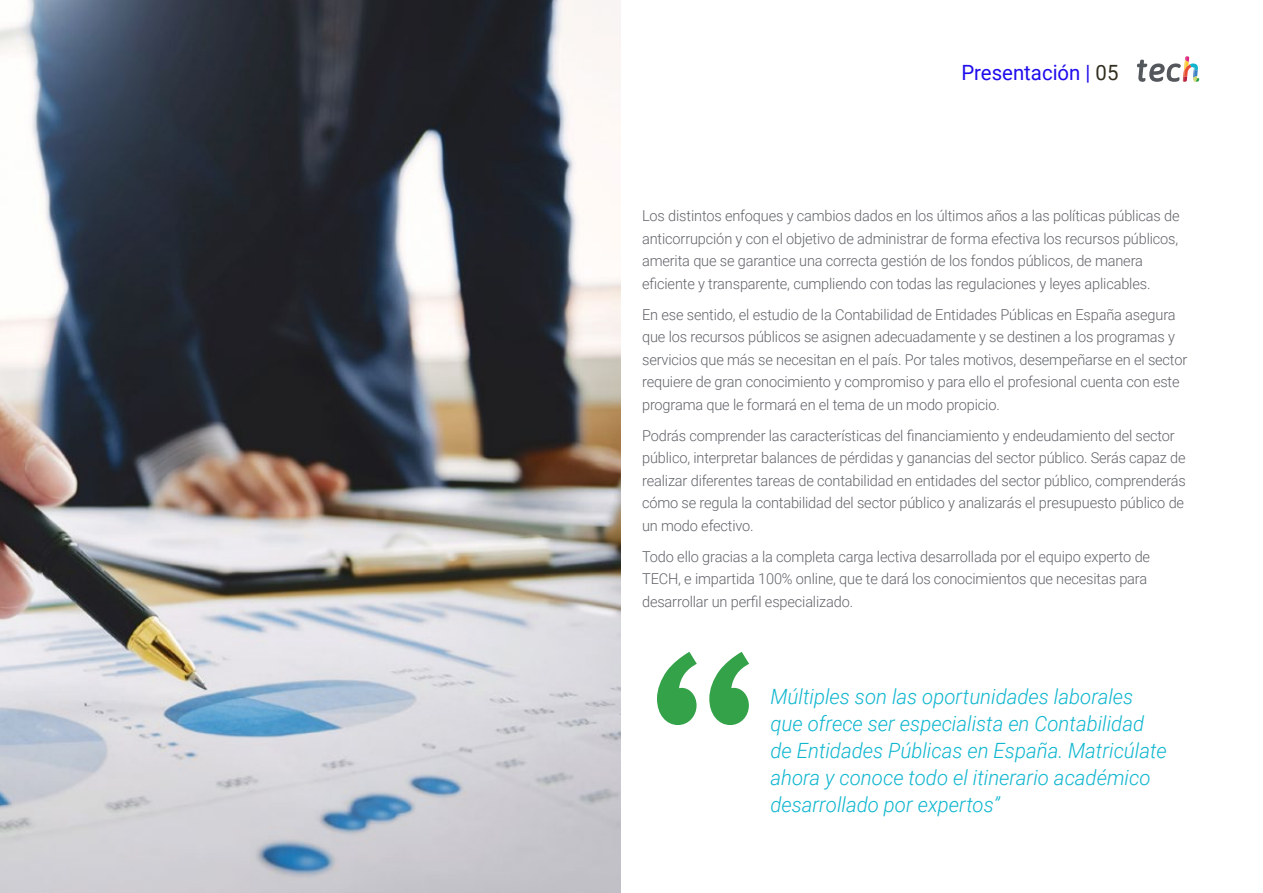
<style>
.page{position:relative;width:1263px;height:893px;background:#fff}
.page>*{position:absolute;margin:0;border:0;box-sizing:border-box;transform-origin:0 0}
.t1{font:italic 300 21px/27px "Roboto";color:#0fb6cf}
.t2{font:21px "Roboto";color:#1f0dec}
.t3{font:300 15px/22.5px "Roboto";letter-spacing:-.01em;color:#61646a}
.s1{color:#312e20}
</style>
<div class="page">
<svg style="left:657px;top:652px;width:92px;height:73px"></svg>
<img style="left:0;top:0;width:621px;height:893px">
<svg style="left:1137px;top:56px;width:62px;height:26px"></svg>
<h1 class="t2" style="left:961px;top:57px;width:159px">Presentación | <span class="s1">05</span></h1>
<p class="t3" style="left:642px;top:204px;width:539px">Los distintos enfoques y cambios dados en los últimos años a las políticas públicas de anticorrupción y con el objetivo de administrar de forma efectiva los recursos públicos, amerita que se garantice una correcta gestión de los fondos públicos, de manera eficiente y transparente, cumpliendo con todas las regulaciones y leyes aplicables.</p>
<p class="t3" style="left:642px;top:303px;width:547px">En ese sentido, el estudio de la Contabilidad de Entidades Públicas en España asegura que los recursos públicos se asignen adecuadamente y se destinen a los programas y servicios que más se necesitan en el país. Por tales motivos, desempeñarse en el sector requiere de gran conocimiento y compromiso y para ello el profesional cuenta con este programa que le formará en el tema de un modo propicio.</p>
<p class="t3" style="left:642px;top:424px;width:545px">Podrás comprender las características del financiamiento y endeudamiento del sector público, interpretar balances de pérdidas y ganancias del sector público. Serás capaz de realizar diferentes tareas de contabilidad en entidades del sector público, comprenderás cómo se regula la contabilidad del sector público y analizarás el presupuesto público de un modo efectivo.</p>
<p class="t3" style="left:642px;top:545px;width:509px">Todo ello gracias a la completa carga lectiva desarrollada por el equipo experto de<br>TECH, e impartida 100% online, que te dará los conocimientos que necesitas para desarrollar un perfil especializado.</p>
<h1 class="t1" style="left:770px;top:682px;width:398px">Múltiples son las oportunidades laborales que ofrece ser especialista en Contabilidad de Entidades Públicas en España. Matricúlate ahora y conoce todo el itinerario académico desarrollado por expertos”</h1>
</div>
